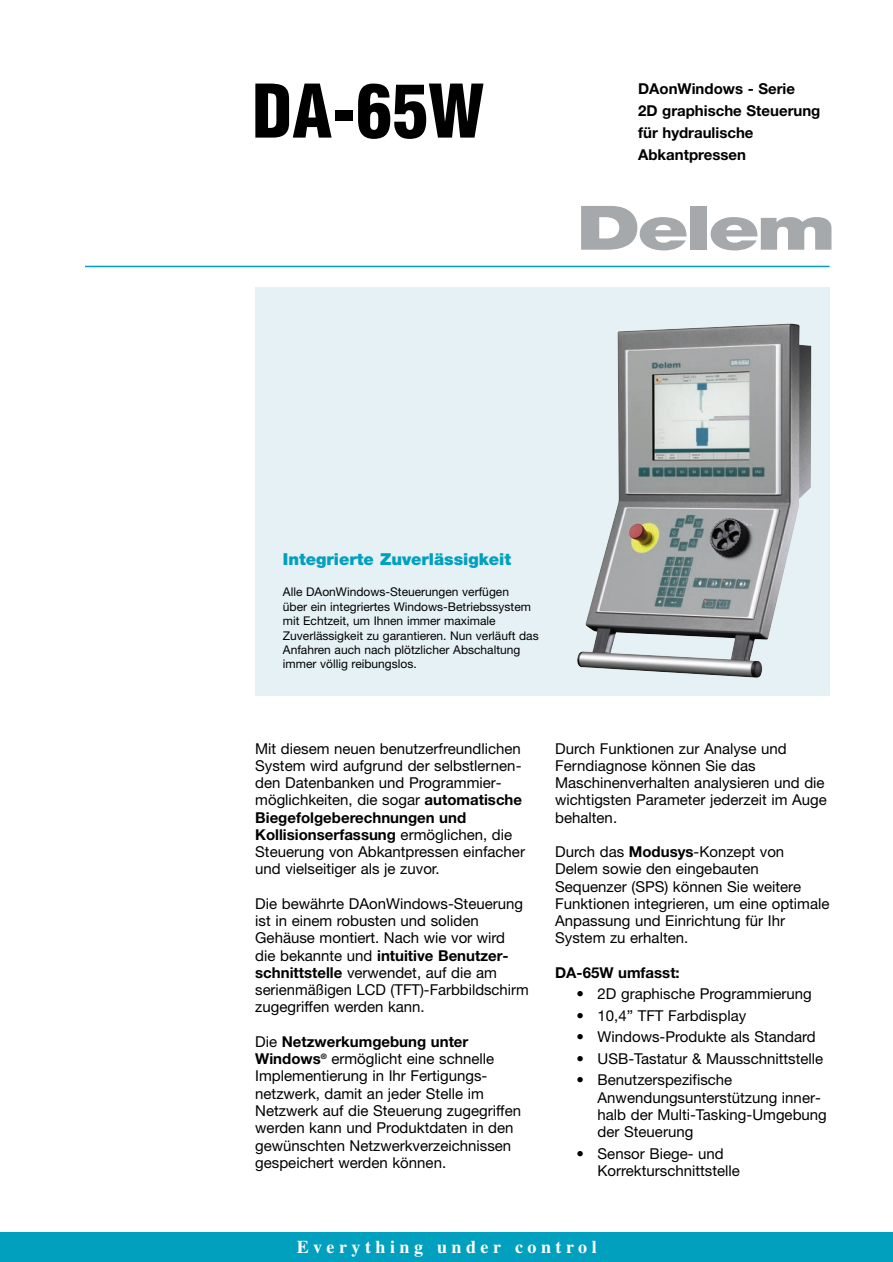
<style>
.page{position:relative;width:893px;height:1262px;background:#fff}
.page>*{position:absolute;margin:0;border:0;box-sizing:border-box;transform-origin:0 0}
.t1{font:900 condensed 72px "Helvetica";color:#000}
.t2{font:700 18px "Times";letter-spacing:.25em;color:#fff}
.t3{font:900 16.5px "Helvetica Neue";color:#00a0be}
.t4{font:15px/17.2px "Helvetica Neue";color:#000}
.t5{font:700 15px/21.8px "Helvetica Neue";color:#000}
.t6{font:12px/14.4px "Helvetica Neue";color:#000}
.s1{font-weight:700}
</style>
<div class="page">
<hr style="left:85px;top:266px;width:744px;height:1px;background:#00a0be">
<svg style="left:581px;top:206px;width:105px;height:44px"></svg>
<div style="left:690px;top:206px;width:16px;height:44px;background:#a5a9ab"></div>
<svg style="left:710px;top:217px;width:121px;height:33px"></svg>
<div style="left:255px;top:288px;width:574px;height:408px;background:#e5f1f5"></div>
<img style="left:577px;top:323px;width:234px;height:355px">
<div style="left:0;top:1232px;width:892px;height:29px;background:#00a0be"></div>
<h1 class="t1" style="left:252px;top:84px;width:234px">DA-65W</h1>
<p class="t5" style="left:638px;top:79px;width:184px">DAonWindows - Serie<br>2D graphische Steuerung für hydraulische<br>Abkantpressen</p>
<p class="t3" style="left:283px;top:553px;width:230px">Integrierte Zuverlässigkeit</p>
<p class="t6" style="left:283px;top:586px;width:257px">Alle DAonWindows-Steuerungen verfügen<br>über ein integriertes Windows-Betriebssystem mit Echtzeit, um Ihnen immer maximale Zuverlässigkeit zu garantieren. Nun verläuft das Anfahren auch nach plötzlicher Abschaltung immer völlig reibungslos.</p>
<p class="t4" style="left:255px;top:741px;width:271px">Mit diesem neuen benutzerfreundlichen System wird aufgrund der selbstlernen&shy;den Datenbanken und Programmier&shy;möglichkeiten, die sogar <span class="s1">automatische Biegefolgeberechnungen und Kollisionserfassung</span> ermöglichen, die Steuerung von Abkantpressen einfacher und vielseitiger als je zuvor.</p>
<p class="t4" style="left:255px;top:896px;width:275px">Die bewährte DAonWindows-Steuerung ist in einem robusten und soliden Gehäuse montiert. Nach wie vor wird die bekannte und <span class="s1">intuitive Benutzer&shy;schnittstelle</span> verwendet, auf die am serienmäßigen LCD (TFT)-Farbbildschirm zugegriffen werden kann.</p>
<p class="t4" style="left:255px;top:1034px;width:267px">Die <span class="s1">Netzwerkumgebung unter Windows</span><sup>®</sup> ermöglicht eine schnelle Implementierung in Ihr Fertigungs&shy;netzwerk, damit an jeder Stelle im Netzwerk auf die Steuerung zugegriffen werden kann und Produktdaten in den gewünschten Netzwerkverzeichnissen gespeichert werden können.</p>
<p class="t4" style="left:555px;top:741px;width:273px">Durch Funktionen zur Analyse und<br>Ferndiagnose können Sie das<br>Maschinenverhalten analysieren und die wichtigsten Parameter jederzeit im Auge behalten.</p>
<p class="t4" style="left:555px;top:844px;width:276px">Durch das <span class="s1">Modusys</span>-Konzept von<br>Delem sowie den eingebauten<br>Sequenzer (SPS) können Sie weitere<br>Funktionen integrieren, um eine optimale<br>Anpassung und Einrichtung für Ihr<br>System zu erhalten.</p>
<p class="t5" style="left:555px;top:963px;width:126px">DA-65W umfasst:</p>
<p class="t4" style="left:576px;top:987px;width:237px">• 2D graphische Programmierung</p>
<p class="t4" style="left:576px;top:1008px;width:171px">• 10,4” TFT Farbdisplay</p>
<p class="t4" style="left:576px;top:1030px;width:241px">• Windows-Produkte als Standard</p>
<p class="t4" style="left:576px;top:1051px;width:248px">• USB-Tastatur &amp; Mausschnittstelle</p>
<p class="t4" style="left:597px;top:1073px;width:231px;text-indent:-21px">• Benutzerspezifische<br>Anwendungsunterstützung inner&shy;halb der Multi-Tasking-Umgebung der Steuerung</p>
<p class="t4" style="left:597px;top:1146px;width:144px;text-indent:-21px">• Sensor Biege- und<br>Korrekturschnittstelle</p>
<p class="t2" style="left:297px;top:1240px;width:301px">Everything under control</p>
</div>
